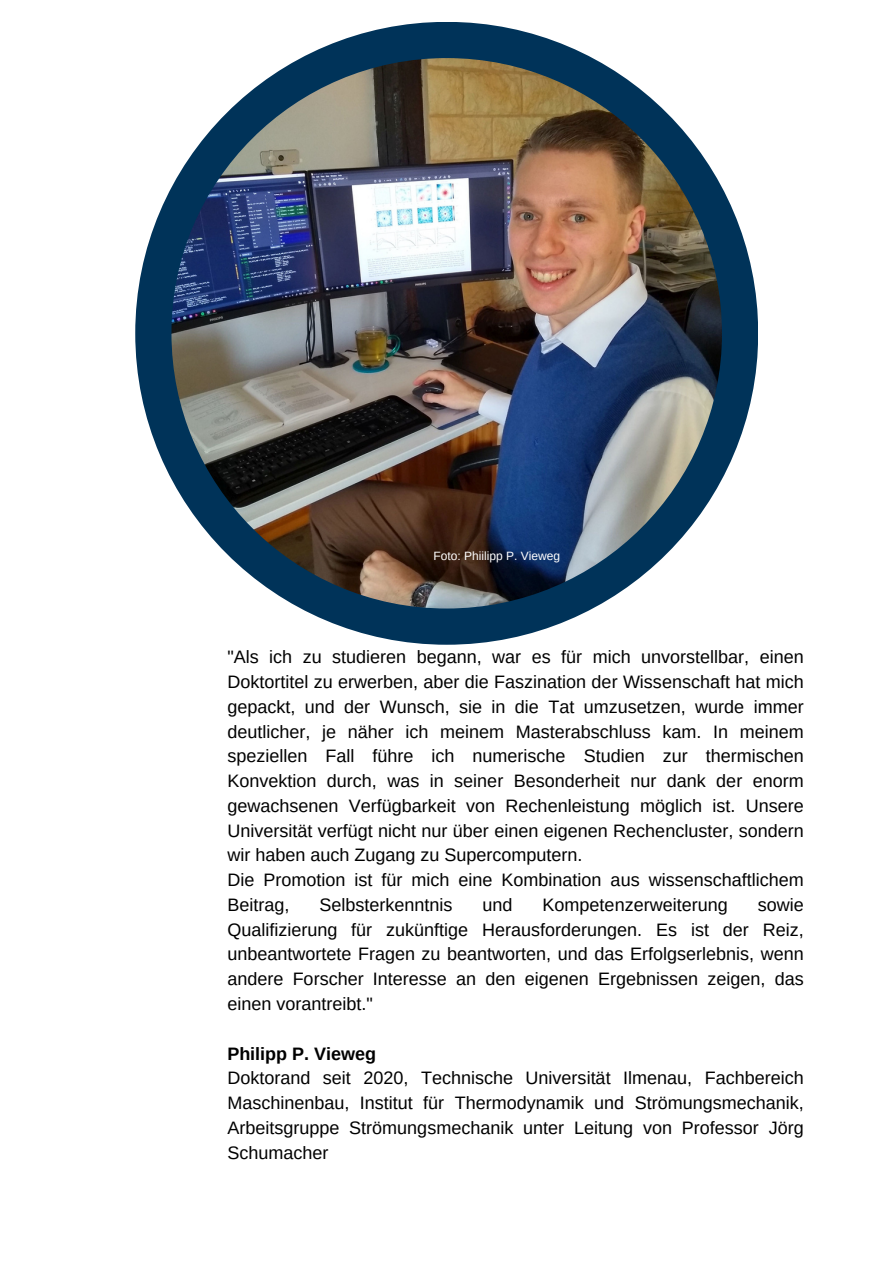
<style>
.page{position:relative;width:893px;height:1264px;background:#fff}
.page>*{position:absolute;margin:0;border:0;box-sizing:border-box;transform-origin:0 0}
.t1{font:18px/24.8px "Arimo";color:#000;text-align:justify}
.t2{font:700 18px "Arimo";color:#000}
.t3{font:12px "Arimo";color:#fff}
</style>
<div class="page">
<div style="left:135px;top:22px;width:623px;height:622px;background:#003359;border-radius:50%"></div>
<img style="left:171px;top:58px;width:551px;height:550px;border-radius:50%">
<p class="t3" style="left:433px;top:548px;width:128px">Foto: Phiilipp P. Vieweg</p>
<p class="t1" style="left:227px;top:644px;width:578px">"Als ich zu studieren begann, war es für mich unvorstellbar, einen Doktortitel zu erwerben, aber die Faszination der Wissenschaft hat mich gepackt, und der Wunsch, sie in die Tat umzusetzen, wurde immer deutlicher, je näher ich meinem Masterabschluss kam. In meinem speziellen Fall führe ich numerische Studien zur thermischen Konvektion durch, was in seiner Besonderheit nur dank der enorm gewachsenen Verfügbarkeit von Rechenleistung möglich ist. Unsere Universität verfügt nicht nur über einen eigenen Rechencluster, sondern wir haben auch Zugang zu Supercomputern.</p>
<p class="t1" style="left:227px;top:867px;width:578px">Die Promotion ist für mich eine Kombination aus wissenschaftlichem<br>Beitrag,</p>
<p class="t1" style="left:227px;top:892px;width:578px;text-indent:530px">sowie Qualifizierung für zukünftige Herausforderungen. Es ist der Reiz, unbeantwortete Fragen zu beantworten, und das Erfolgserlebnis, wenn andere Forscher Interesse an den eigenen Ergebnissen zeigen, das einen vorantreibt."</p>
<p class="t2" style="left:227px;top:1043px;width:150px">Philipp P. Vieweg</p>
<p class="t1" style="left:227px;top:1065px;width:578px">Doktorand seit 2020, Technische Universität Ilmenau, Fachbereich Maschinenbau, Institut für Thermodynamik und Strömungsmechanik, Arbeitsgruppe Strömungsmechanik unter Leitung von Professor Jörg Schumacher</p>
<p class="t1" style="left:319px;top:892px;width:135px">Selbsterkenntnis</p>
<p class="t1" style="left:482px;top:892px;width:32px">und</p>
<p class="t1" style="left:542px;top:892px;width:187px">Kompetenzerweiterung</p>
</div>
